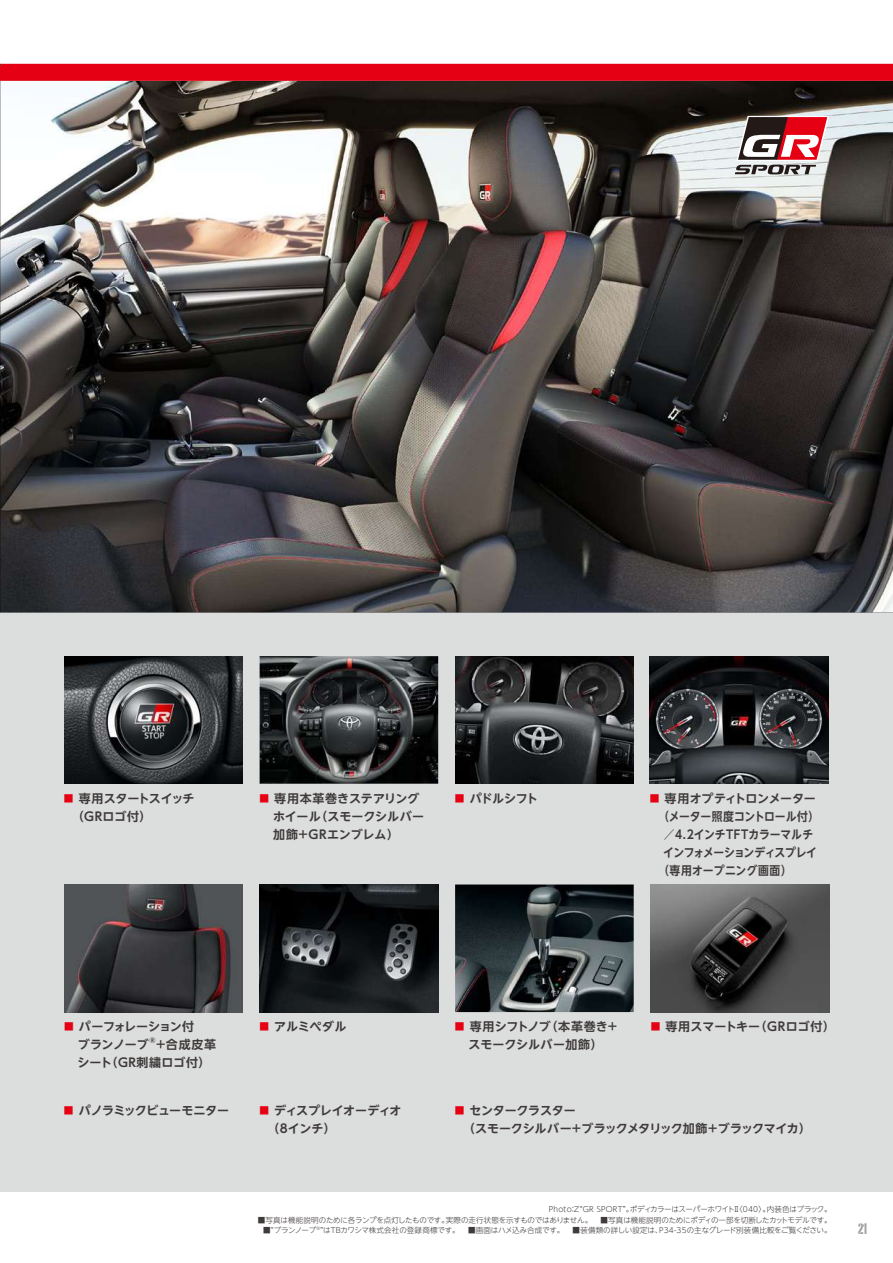
<style>
.page{position:relative;width:893px;height:1263px;background:#fff}
.page>*{position:absolute;margin:0;border:0;box-sizing:border-box;transform-origin:0 0}
.t1{font:15px "ITC Portago Com";color:#9fa0a0}
.t2{font:700 12px/18px "UD Shin Go NT Pr 6 De";letter-spacing:-.005em;color:#3f3b3a}
.t3{font:700 12px "UD Shin Go NT Pr 6 De";letter-spacing:-.005em;color:#3f3b3a;scale:.9 1}
.t4{font:700 12px/18px "UD Shin Go NT Pr 6 De";letter-spacing:-.025em;color:#3f3b3a}
.t5{font:700 12px/18px "UD Shin Go NT Pr 6 De";letter-spacing:.05em;color:#3f3b3a}
.t6{font:700 12px "UD Shin Go NT Pr 6 De";letter-spacing:-.05em;color:#3f3b3a;scale:.9 1}
.t7{font:700 12px "UD Shin Go NT Pr 6 De";letter-spacing:-.03em;color:#3f3b3a}
.t8{font:700 12px "UD Shin Go NT Pr 6 De";letter-spacing:.025em;color:#3f3b3a;scale:.9 1}
.t9{font:300 7.5px "UD Shin Go NT Pr 6";letter-spacing:-.02em;color:#3f3b3a}
.t10{font:700 7.05px "UD Shin Go NT Pr 6 De";color:#3f3b3a}
.t11{font:300 4.35px "UD Shin Go NT Pr 6";color:#3f3b3a}
.s1{font-size:9.6px;color:#e60013}
</style>
<div class="page">
<div style="left:0;top:603px;width:893px;height:589px;background:#dcdddd"></div>
<img style="left:650px;top:656px;width:178px;height:128px">
<img style="left:0;top:81px;width:893px;height:531px">
<div style="left:0;top:64px;width:893px;height:17px;background:#e60013"></div>
<img style="left:260px;top:656px;width:178px;height:128px">
<img style="left:455px;top:884px;width:179px;height:128px">
<img style="left:64px;top:656px;width:179px;height:128px">
<img style="left:260px;top:884px;width:178px;height:128px">
<img style="left:651px;top:884px;width:178px;height:128px">
<img style="left:455px;top:656px;width:179px;height:128px">
<img style="left:64px;top:884px;width:179px;height:128px">
<svg style="left:735px;top:116px;width:94px;height:58px"></svg>
<h2 class="t2" style="left:72px;top:789px;width:124px;text-indent:-8px"><span class="s1">■</span> 専用スタートスイッチ（GRロゴ付）</h2>
<h2 class="t2" style="left:273px;top:789px;width:153px;text-indent:-14px"><span class="s1">■</span> 専用本革巻きステアリングホイール（スモークシルバー加飾＋GRエンブレム）</h2>
<h2 class="t2" style="left:455px;top:789px;width:85px"><span class="s1">■</span> パドルシフト</h2>
<h2 class="t2" style="left:650px;top:789px;width:168px"><span class="s1">■</span> 専用オプティトロンメーター</h2>
<h2 class="t3" style="left:658px;top:806px;width:181px">（メーター照度コントロール付）</h2>
<h2 class="t3" style="left:664px;top:824px;width:168px">／4.2インチTFTカラーマルチ</h2>
<h2 class="t6" style="left:663px;top:842px;width:173px">インフォメーションディスプレイ</h2>
<h2 class="t8" style="left:658px;top:860px;width:150px">（専用オープニング画面）</h2>
<h2 class="t4" style="left:78px;top:1017px;width:118px;text-indent:-14px"><span class="s1">■</span> パーフォレーション付ブランノーブ</h2>
<p class="t10" style="left:150px;top:1035px;width:8px">®</p>
<h2 class="t5" style="left:78px;top:1035px;width:140px;text-indent:77px">＋合成皮革シート（GR刺繍ロゴ付）</h2>
<h2 class="t7" style="left:64px;top:1100px;width:167px"><span class="s1">■</span> パノラミックビューモニター</h2>
<h2 class="t2" style="left:260px;top:1017px;width:89px"><span class="s1">■</span> アルミペダル</h2>
<h2 class="t2" style="left:651px;top:1017px;width:186px"><span class="s1">■</span> 専用スマートキー（GRロゴ付）</h2>
<h2 class="t2" style="left:455px;top:1017px;width:165px;text-align:center"><span class="s1">■</span> 専用シフトノブ（本革巻き＋スモークシルバー加飾）</h2>
<h2 class="t2" style="left:267px;top:1101px;width:136px;text-indent:-8px"><span class="s1">■</span> ディスプレイオーディオ（8インチ）</h2>
<h2 class="t2" style="left:463px;top:1101px;width:350px;text-indent:-8px"><span class="s1">■</span> センタークラスター<br>（スモークシルバー＋ブラックメタリック加飾＋ブラックマイカ）</h2>
<p class="t9" style="left:549px;top:1203px;width:284px">Photo：Z“GR SPORT”。ボディカラーはスーパーホワイトⅡ〈040〉。内装色はブラック。</p>
<p class="t9" style="left:258px;top:1214px;width:575px">■写真は機能説明のために各ランプを点灯したものです。実際の走行状態を示すものではありません。　■写真は機能説明のためにボディの一部を切断したカットモデルです。</p>
<p class="t9" style="left:263px;top:1224px;width:54px">■“ブランノーブ</p>
<p class="t11" style="left:316px;top:1224px;width:5px">®</p>
<p class="t9" style="left:320px;top:1224px;width:513px">”はTBカワシマ株式会社の登録商標です。　■画面はハメ込み合成です。　■装備類の詳しい設定は、P34-35の主なグレード別装備比較をご覧ください。</p>
<h1 class="t1" style="left:858px;top:1220px;width:11px">21</h1>
</div>
